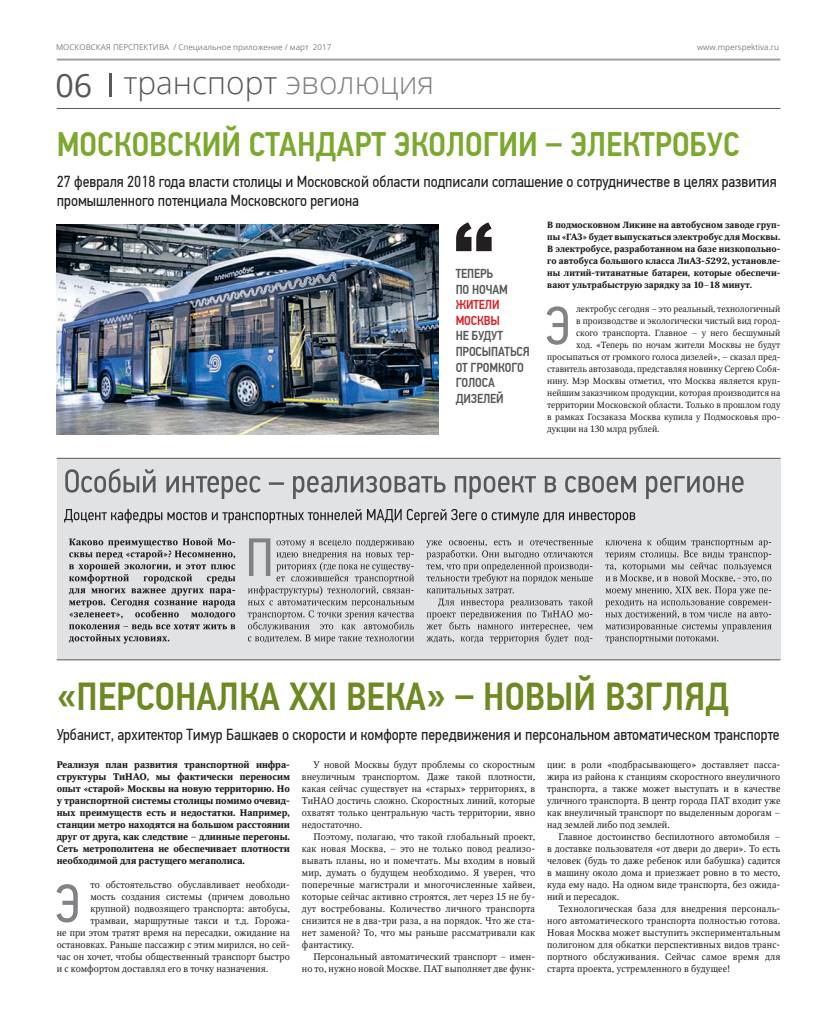
<style>
.page{position:relative;width:823px;height:1021px;background:#fff}
.page>*{position:absolute;margin:0;border:0;box-sizing:border-box;transform-origin:0 0}
.t1{font:54px "PF Din Text Cond Pro";color:#808285}
.t2{font:500 39px "PF Din Text Cond Pro";color:#6c8a21}
.t3{font:500 34px "PF Din Text Cond Pro";color:#7ca830}
.t4{font:32.2px "Open Sans";color:#57585a}
.t5{font:300 31.5px "Open Sans";color:#57585a}
.t6{font:16px/19.2px "PF Din Text Cond Pro";color:#231f20}
.t7{font:500 13px/15.6px "PF Din Text Cond Pro";letter-spacing:-.01em;color:#57585a}
.t8{font:500 13px/15.6px "PF Din Text Cond Pro";letter-spacing:-.01em;color:#da2128}
.t9{font:9.5px/12px "Octava C";color:#231f20;text-align:justify}
.t10{font:700 9.5px/12px "Octava C";letter-spacing:-.01em;color:#231f20;text-align:justify}
.t11{font:9px "Octava C";color:#231f20}
.t12{font:700 9px/12px "Octava C";color:#231f20;text-align:justify}
.t13{font:8px "Open Sans";color:#808285}
.s1{color:#808285}
</style>
<div class="page">
<hr style="left:57px;top:59px;width:723px;height:2px;background:#9d9fa2">
<hr style="left:109px;top:73px;width:3px;height:24px;background:#57585a">
<hr style="left:57px;top:108px;width:723px;height:1px;background:#57585a">
<div style="left:57px;top:458px;width:723px;height:202px;background:#e1e2e4"></div>
<svg style="left:64px;top:509px;width:571px;height:14px"></svg>
<svg style="left:65px;top:468px;width:678px;height:31px"></svg>
<svg style="left:605px;top:624px;width:166px;height:19px"></svg>
<svg style="left:605px;top:537px;width:166px;height:81px"></svg>
<svg style="left:426px;top:540px;width:166px;height:103px"></svg>
<svg style="left:69px;top:624px;width:166px;height:19px"></svg>
<svg style="left:69px;top:538px;width:166px;height:80px"></svg>
<svg style="left:248px;top:538px;width:166px;height:105px"></svg>
<hr style="left:57px;top:659px;width:723px;height:1px;background:#57585a">
<img style="left:57px;top:225px;width:381px;height:209px">
<svg style="left:456px;top:222px;width:35px;height:29px"></svg>
<hr style="left:57px;top:458px;width:723px;height:1px;background:#57585a">
<p class="t13" style="left:56px;top:41px;width:276px">МОСКОВСКАЯ ПЕРСПЕКТИВА / Специальное приложение / март 2017</p>
<p class="t13" style="left:696px;top:41px;width:83px">www.mperspektiva.ru</p>
<h3 class="t4" style="left:55px;top:63px;width:38px">06</h3>
<h3 class="t5" style="left:123px;top:61px;width:312px">транспорт <span class="s1">эволюция</span></h3>
<h3 class="t3" style="left:57px;top:124px;width:684px">МОСКОВСКИЙ СТАНДАРТ ЭКОЛОГИИ – ЭЛЕКТРОБУС</h3>
<h3 class="t6" style="left:57px;top:171px;width:721px">27 февраля 2018 года власти столицы и Московской области подписали соглашение о сотрудничестве в целях развития промышленного потенциала Московского региона</h3>
<h3 class="t7" style="left:455px;top:266px;width:54px">ТЕПЕРЬ<br>ПО НОЧАМ</h3>
<h3 class="t8" style="left:455px;top:297px;width:46px">ЖИТЕЛИ<br>МОСКВЫ</h3>
<h3 class="t7" style="left:455px;top:328px;width:75px">НЕ БУДУТ<br>ПРОСЫПАТЬСЯ<br>ОТ ГРОМКОГО<br>ГОЛОСА<br>ДИЗЕЛЕЙ</h3>
<p class="t12" style="left:547px;top:219px;width:234px">В подмосковном Ликине на автобусном заводе груп&shy;пы «ГАЗ» будет выпускаться электробус для Москвы.<br>В электробусе, разработанном на базе низкопольно&shy;го автобуса большого класса ЛиАЗ-5292, установле&shy;ны литий-титанатные батареи, которые обеспечи&shy;вают ультрабыструю зарядку за 10–18 минут.</p>
<p class="t11" style="left:575px;top:304px;width:206px">лектробус сегодня – это реальный, технологичный</p>
<p class="t11" style="left:575px;top:316px;width:206px">в производстве и экологически чистый вид город-</p>
<p class="t11" style="left:575px;top:328px;width:206px">ского транспорта. Главное – у него бесшумный</p>
<p class="t11" style="left:575px;top:340px;width:206px">ход. «Теперь по ночам жители Москвы не будут</p>
<p class="t11" style="left:547px;top:352px;width:234px">просыпаться от громкого голоса дизелей», – сказал пред-</p>
<p class="t11" style="left:547px;top:364px;width:234px">ставитель автозавода, представляя новинку Сергею Собя-</p>
<p class="t11" style="left:547px;top:376px;width:234px">нину. Мэр Москвы отметил, что Москва является круп-</p>
<p class="t11" style="left:547px;top:388px;width:234px">нейшим заказчиком продукции, которая производится на</p>
<p class="t11" style="left:547px;top:400px;width:234px">территории Московской области. Только в прошлом году</p>
<p class="t11" style="left:547px;top:412px;width:234px">в рамках Госзаказа Москва купила у Подмосковья про-</p>
<p class="t11" style="left:547px;top:424px;width:114px">дукции на 130 млрд рублей.</p>
<h1 class="t1" style="left:545px;top:294px;width:27px">Э</h1>
<p class="t9" style="left:672px;top:572px;width:7px">н</p>
<p class="t9" style="left:732px;top:572px;width:10px">, –</p>
<h2 class="t2" style="left:57px;top:673px;width:673px">«ПЕРСОНАЛКА XXI ВЕКА» – НОВЫЙ ВЗГЛЯД</h2>
<h3 class="t6" style="left:57px;top:725px;width:723px">Урбанист, архитектор Тимур Башкаев о скорости и комфорте передвижения и персональном автоматическом транспорте</h3>
<p class="t10" style="left:57px;top:759px;width:234px">Реализуя план развития транспортной инфра&shy;структуры ТиНАО, мы фактически переносим опыт «старой» Москвы на новую территорию. Но у транспортной системы столицы помимо очевид&shy;ных преимуществ есть и недостатки. Например, станции метро находятся на большом расстоянии друг от друга, как следствие – длинные перегоны.<br>Сеть метрополитена не обеспечивает плотности необходимой для растущего мегаполиса.</p>
<p class="t9" style="left:90px;top:879px;width:201px">то обстоятельство обуславливает необходи-</p>
<p class="t9" style="left:90px;top:891px;width:201px">мость создания системы (причем довольно</p>
<p class="t9" style="left:90px;top:903px;width:201px">крупной) подвозящего транспорта: автобусы,</p>
<p class="t9" style="left:90px;top:915px;width:201px">трамваи, маршрутные такси и т.д. Горожа-</p>
<p class="t9" style="left:57px;top:927px;width:234px">не при этом тратят время на пересадки, ожидание на</p>
<p class="t9" style="left:57px;top:939px;width:234px">остановках. Раньше пассажир с этим мирился, но сей-</p>
<p class="t9" style="left:57px;top:951px;width:234px">час он хочет, чтобы общественный транспорт быстро</p>
<p class="t9" style="left:57px;top:963px;width:213px">и с комфортом доставлял его в точку назначения.</p>
<h1 class="t1" style="left:55px;top:871px;width:27px">Э</h1>
<p class="t9" style="left:302px;top:759px;width:234px;text-indent:11px">У новой Москвы будут проблемы со скоростным внеуличным транспортом. Даже такой плотности, какая сейчас существует на «старых» территориях, в ТиНАО достичь сложно. Скоростных линий, которые охватят только центральную часть территории, явно недостаточно.</p>
<p class="t9" style="left:302px;top:831px;width:234px;text-indent:11px">Поэтому, полагаю, что такой глобальный проект, как новая Москва, – это не только повод реализо&shy;вывать планы, но и помечтать. Мы входим в новый мир, думать о будущем необходимо. Я уверен, что поперечные магистрали и многочисленные хайвеи, которые сейчас активно строятся, лет через 15 не бу&shy;дут востребованы. Количество личного транспорта снизится не в два-три раза, а на порядок. Что же ста&shy;нет заменой? То, что мы раньше рассматривали как фантастику.</p>
<p class="t9" style="left:302px;top:951px;width:234px;text-align:right">Персональный автоматический транспорт – имен&shy;но то, нужно новой Москве. ПАТ выполняет две функ-</p>
<p class="t9" style="left:547px;top:759px;width:234px">ции: в роли «подбрасывающего» доставляет пасса&shy;жира из района к станциям скоростного внеуличного транспорта, а также может выступать и в качестве уличного транспорта. В центр города ПАТ входит уже как внеуличный транспорт по выделенным дорогам – над землей либо под землей.</p>
<p class="t9" style="left:547px;top:831px;width:234px;text-indent:11px">Главное достоинство беспилотного автомобиля – в доставке пользователя «от двери до двери». То есть человек (будь то даже ребенок или бабушка) садится в машину около дома и приезжает ровно в то место, куда ему надо. На одном виде транспорта, без ожида&shy;ний и пересадок.</p>
<p class="t9" style="left:547px;top:903px;width:234px;text-indent:11px">Технологическая база для внедрения персональ&shy;ного автоматического транспорта полностью готова.<br>Новая Москва может выступить экспериментальным полигоном для обкатки перспективных видов транс&shy;портного обслуживания. Сейчас самое время для старта проекта, устремленного в будущее!</p>
</div>
